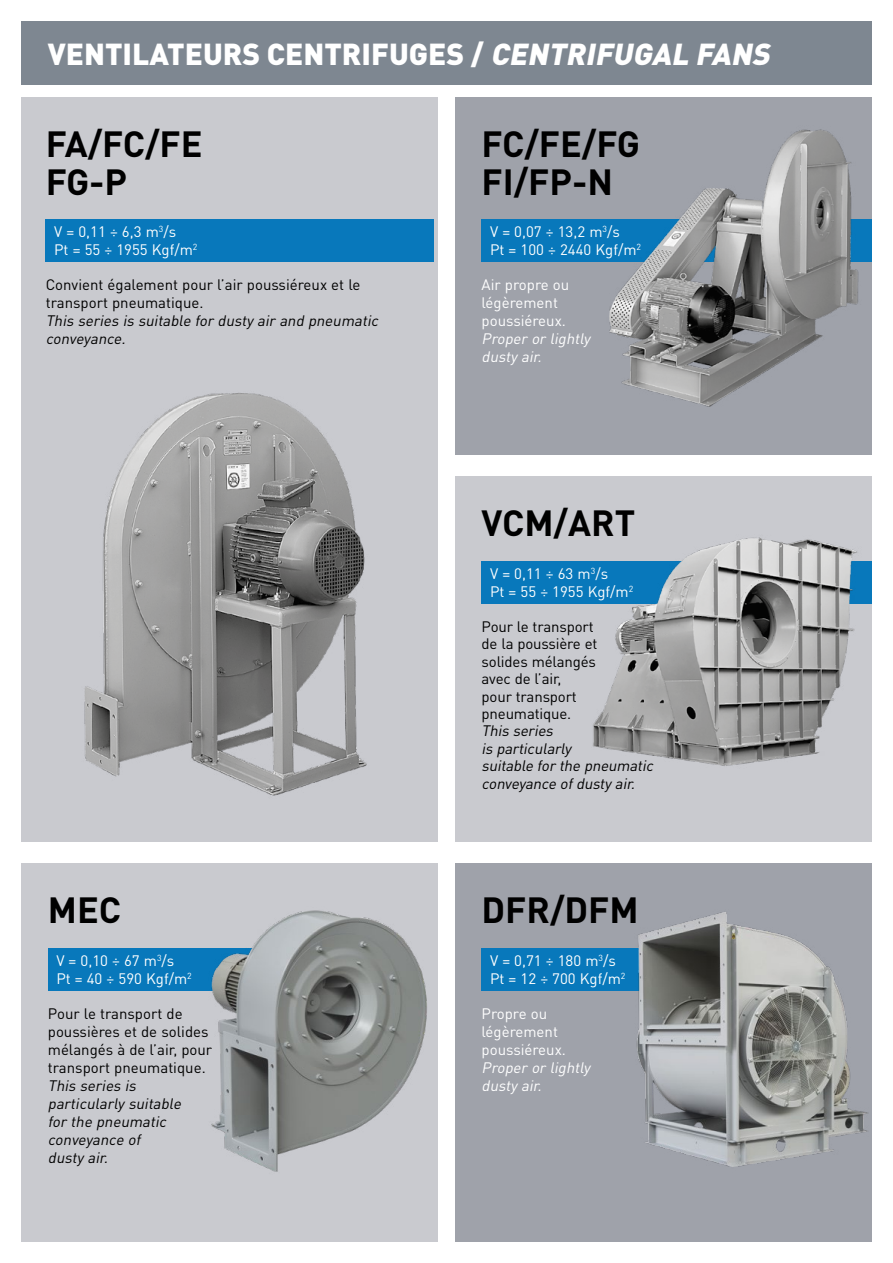
<style>
.page{position:relative;width:893px;height:1263px;background:#fff}
.page>*{position:absolute;margin:0;border:0;box-sizing:border-box;transform-origin:0 0}
.t1{font:700 36px/37.5px "DIN Pro";color:#000}
.t2{font:900 30px "DIN Pro";color:#fff}
.t3{font:15px/17.4px "DIN Pro";color:#000}
.t4{font:15px/18px "DIN Pro";color:#fff}
.t5{font:italic 15px/18px "DIN Pro";color:#000}
.t6{font:italic 15px/18px "DIN Pro";color:#fff}
.s1{font-style:italic}
</style>
<div class="page">
<div style="left:21px;top:98px;width:417px;height:744px;background:#c9cacf"></div>
<div style="left:46px;top:219px;width:388px;height:42px;background:#0878bb"></div>
<img style="left:84px;top:393px;width:283px;height:403px">
<div style="left:21px;top:21px;width:851px;height:64px;background:#7e8791"></div>
<div style="left:21px;top:863px;width:417px;height:379px;background:#c9cacf"></div>
<div style="left:48px;top:948px;width:217px;height:43px;background:#0878bb"></div>
<img style="left:211px;top:910px;width:216px;height:262px">
<div style="left:455px;top:98px;width:417px;height:357px;background:#9fa2aa"></div>
<div style="left:482px;top:219px;width:390px;height:42px;background:#0878bb"></div>
<div style="left:455px;top:476px;width:417px;height:366px;background:#c9cacf"></div>
<div style="left:482px;top:561px;width:390px;height:43px;background:#0878bb"></div>
<img style="left:606px;top:129px;width:255px;height:278px">
<img style="left:593px;top:537px;width:264px;height:229px">
<div style="left:455px;top:863px;width:417px;height:379px;background:#9fa2aa"></div>
<div style="left:482px;top:948px;width:170px;height:43px;background:#0878bb"></div>
<img style="left:636px;top:912px;width:232px;height:255px">
<h2 class="t2" style="left:48px;top:33px;width:730px">VENTILATEURS CENTRIFUGES / <span class="s1">CENTRIFUGAL FANS</span></h2>
<h2 class="t2" style="left:186px;top:33px;width:560px">O R I C E N T R I F U G H I / <span class="s1">CENTRIFUGAL FANS</span></h2>
<h1 class="t1" style="left:46px;top:124px;width:158px">FA/FC/FE<br>FG-P</h1>
<p class="t4" style="left:54px;top:222px;width:145px">V = 0,11 ÷ 6,3 m<sup>3</sup>/s<br>Pt = 55 ÷ 1955 Kgf/m<sup>2</sup></p>
<p class="t3" style="left:46px;top:274px;width:316px;line-height:18px">Convient également pour l’air poussiéreux et le transport pneumatique.</p>
<p class="t5" style="left:46px;top:310px;width:337px">This series is suitable for dusty air and pneumatic conveyance.</p>
<h1 class="t1" style="left:48px;top:889px;width:75px">MEC</h1>
<p class="t4" style="left:56px;top:951px;width:137px">V = 0,10 ÷ 67 m<sup>3</sup>/s<br>Pt = 40 ÷ 590 Kgf/m<sup>2</sup></p>
<p class="t3" style="left:48px;top:1004px;width:166px;line-height:18px">Pour le transport de poussières et de solides mélangés à de l’air, pour transport pneumatique.</p>
<p class="t5" style="left:48px;top:1076px;width:138px">This series is particularly suitable for the pneumatic conveyance of dusty air.</p>
<h1 class="t1" style="left:482px;top:124px;width:160px">FC/FE/FG<br>FI/FP-N</h1>
<p class="t4" style="left:490px;top:222px;width:153px">V = 0,07 ÷ 13,2 m<sup>3</sup>/s<br>Pt = 100 ÷ 2440 Kgf/m<sup>2</sup></p>
<p class="t4" style="left:482px;top:274px;width:89px">Air propre ou légèrement poussiéreux.</p>
<p class="t6" style="left:482px;top:328px;width:114px">Proper or lightly dusty air.</p>
<h1 class="t1" style="left:482px;top:502px;width:155px">VCM/ART</h1>
<p class="t4" style="left:490px;top:564px;width:145px">V = 0,11 ÷ 63 m<sup>3</sup>/s<br>Pt = 55 ÷ 1955 Kgf/m<sup>2</sup></p>
<p class="t3" style="left:482px;top:617px;width:117px">Pour le transport de la poussière et solides mélangés avec de l’air,<br>pour transport pneumatique.</p>
<p class="t5" style="left:482px;top:722px;width:176px;line-height:17.4px">This series<br>is particularly<br>suitable forthe pneumatic conveyance ofdustyair.</p>
<h1 class="t1" style="left:482px;top:889px;width:159px">DFR/DFM</h1>
<p class="t4" style="left:490px;top:951px;width:137px">V = 0,71 ÷ 180 m<sup>3</sup>/s<br>Pt = 12 ÷ 700 Kgf/m<sup>2</sup></p>
<p class="t4" style="left:482px;top:1004px;width:86px">Propre ou légèrement poussiéreux.</p>
<p class="t6" style="left:482px;top:1058px;width:114px">Proper or lightly dusty air.</p>
</div>
